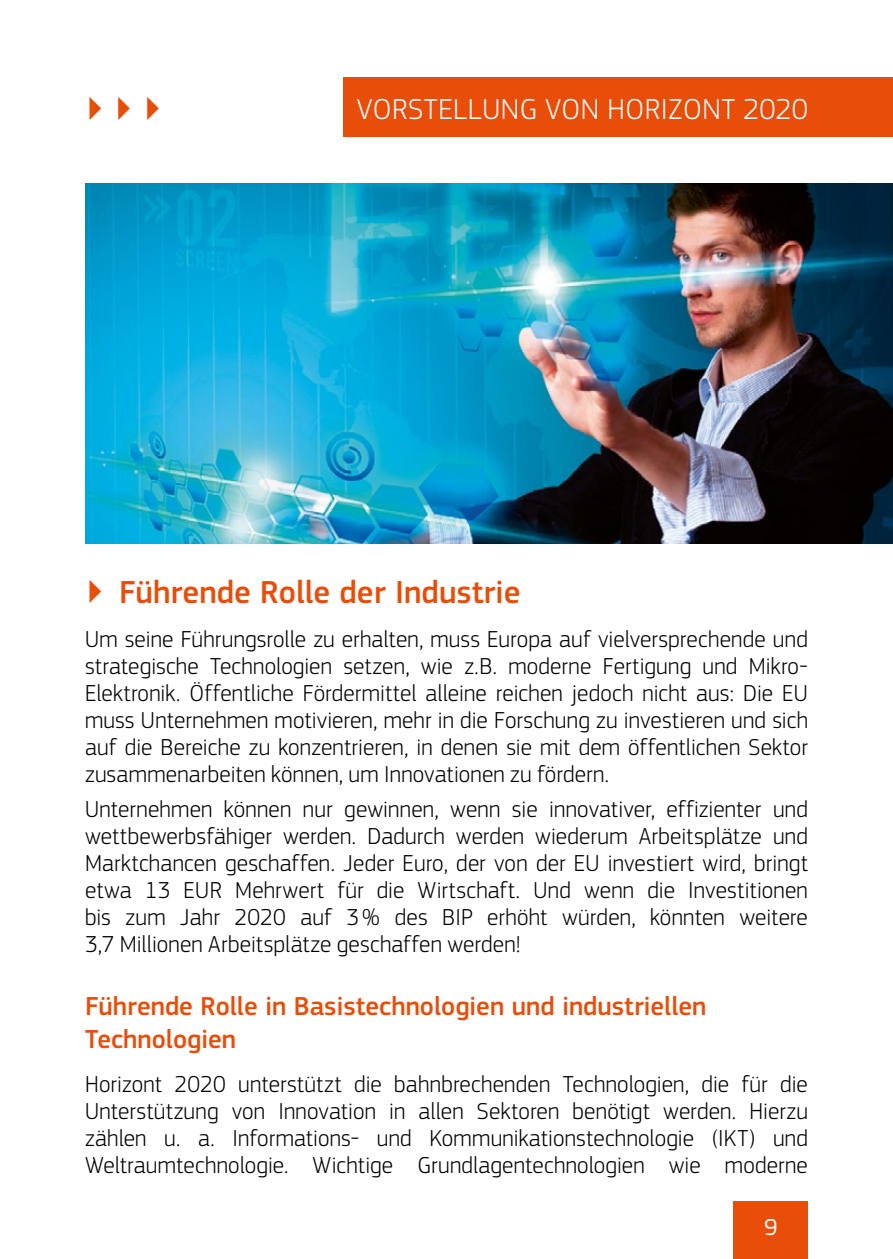
<style>
.page{position:relative;width:893px;height:1259px;background:#fff}
.page>*{position:absolute;margin:0;border:0;box-sizing:border-box;transform-origin:0 0}
.t1{font:500 33px "EC Square Sans Pro";color:#e94d0a}
.W_Header_cap{font:300 30px "EC Square Sans Pro";letter-spacing:.02em;color:#fff}
.subtitle{font:500 27px/33px "EC Square Sans Pro";color:#e94d0a}
.Body{font:300 24px/27px "EC Square Sans Pro";letter-spacing:.005em;color:#000;text-align:justify}
.Page{font:24px "EC Square Sans Pro";color:#fff}
</style>
<div class="page">
<div style="left:733px;top:1201px;width:75px;height:58px;background:#e94d0a"></div>
<div style="left:343px;top:78px;width:550px;height:59px;background:#e94d0a"></div>
<img style="left:85px;top:184px;width:808px;height:360px">
<h1 class="t1" style="left:85px;top:90px;width:79px">▶ ▶ ▶</h1>
<p class="W_Header_cap" style="left:356px;top:91px;width:453px">VORSTELLUNG VON HORIZONT 2020</p>
<p class="t1" style="left:85px;top:572px;width:437px">▶ Führende Rolle der Industrie</p>
<p class="Body" style="left:85px;top:625px;width:724px">Um seine Führungsrolle zu erhalten, muss Europa auf vielversprechende und strategische Technologien setzen, wie z.B. moderne Fertigung und Mikro-Elektronik. Öffentliche Fördermittel alleine reichen jedoch nicht aus: Die EU muss Unternehmen motivieren, mehr in die Forschung zu investieren und sich auf die Bereiche zu konzentrieren, in denen sie mit dem öffentlichen Sektor zusammenarbeiten können, um Innovationen zu fördern.</p>
<p class="Body" style="left:85px;top:795px;width:724px">Unternehmen können nur gewinnen, wenn sie innovativer, effizienter und wettbewerbsfähiger werden. Dadurch werden wiederum Arbeitsplätze und Marktchancen geschaffen. Jeder Euro, der von der EU investiert wird, bringt etwa 13 EUR Mehrwert für die Wirtschaft. Und wenn die Investitionen bis zum Jahr 2020 auf 3% des BIP erhöht würden, könnten weitere 3,7 Millionen Arbeitsplätze geschaffen werden!</p>
<p class="subtitle" style="left:85px;top:990px;width:623px">Führende Rolle in Basistechnologien und industriellen<br>Technologien</p>
<p class="Body" style="left:85px;top:1070px;width:724px">Horizont 2020 unterstützt die bahnbrechenden Technologien, die für die Unterstützung von Innovation in allen Sektoren benötigt werden. Hierzu zählen u. a. Informations- und Kommunikationstechnologie (IKT) und Weltraumtechnologie. Wichtige Grundlagentechnologien wie moderne</p>
<p class="Page" style="left:764px;top:1213px;width:15px">9</p>
</div>
